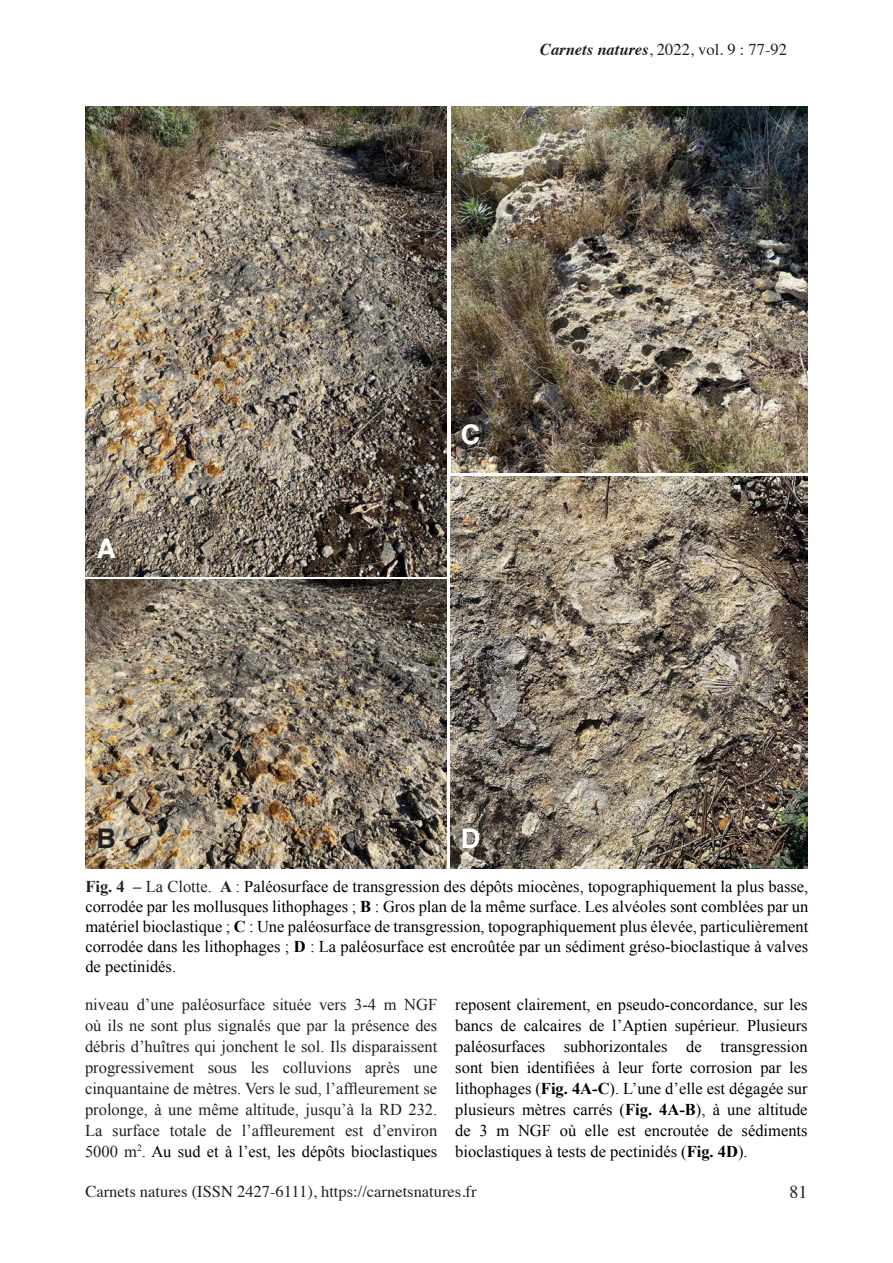
<style>
.page{position:relative;width:893px;height:1263px;background:#fff}
.page>*{position:absolute;margin:0;border:0;box-sizing:border-box;transform-origin:0 0}
.t1{font:700 27px "Helvetica";color:#fff}
.t2{font:700 27px "Helvetica";color:#231f20}
.t3{font:18px "Times";color:#231f20}
.t4{font:16.5px/21px "Times New Roman";color:#000;text-align:justify}
.t5{font:16.5px/21px "Times New Roman";color:#231f20;text-align:justify}
.t6{font:16.5px "Times";color:#231f20}
.s1{font-weight:700;font-style:italic}
.s2{font-weight:700;color:#231f20}
.s3{color:#231f20}
.s4{font-weight:700}
.s5{color:#000}
</style>
<div class="page">
<img style="left:451px;top:106px;width:357px;height:367px">
<img style="left:85px;top:579px;width:361px;height:289px">
<img style="left:451px;top:476px;width:356px;height:392px">
<img style="left:86px;top:106px;width:360px;height:470px">
<p class="t1" style="left:96px;top:527px;width:21px">A</p>
<p class="t2" style="left:96px;top:817px;width:21px">B</p>
<p class="t6" style="left:540px;top:34px;width:249px"><span class="s1">Carnets natures</span>, 2022, vol. 9 : 77-92</p>
<p class="t1" style="left:461px;top:413px;width:21px">C</p>
<p class="t1" style="left:461px;top:817px;width:21px">D</p>
<p class="t4" style="left:85px;top:877px;width:724px;line-height:19.8px"><span class="s2">Fig. 4 –</span> <span class="s3">La Clotte.</span> <span class="s2">A</span> <span class="s3">:</span> Paléosurface de transgression des dépôts miocènes, topographiquement la plus basse, corrodée par les mollusques lithophages ; <span class="s4">B</span> : Gros plan de la même surface. Les alvéoles sont comblées par un matériel bioclastique ; <span class="s4">C</span> : Une paléosurface de transgression, topographiquement plus élevée, particulièrement corrodée dans les lithophages ; <span class="s4">D</span> : La paléosurface est encroûtée par un sédiment gréso-bioclastique à valves de pectinidés.</p>
<p class="t5" style="left:85px;top:994px;width:354px">niveau d’une paléosurface située vers 3-4 m NGF où ils ne sont plus signalés que par la présence des débris d’huîtres qui jonchent le sol. Ils disparaissent progressivement sous les colluvions après une cinquantaine de mètres. Vers le sud, l’affleurement se prolonge, à une même altitude, jusqu’à la RD 232.<br>La surface totale de l’affleurement est d’environ 5000 m<sup>2</sup>. <span class="s5">Au sud et à l’est, les dépôts bioclastiques</span></p>
<p class="t4" style="left:455px;top:994px;width:354px">reposent clairement, en pseudo-concordance, sur les bancs de calcaires de l’Aptien supérieur. Plusieurs paléosurfaces subhorizontales de transgression sont bien identifiées à leur forte corrosion par les lithophages (<span class="s4">Fig. 4A‑C</span>). L’une d’elle est dégagée sur plusieurs mètres carrés (<span class="s4">Fig. 4A-B</span>), à une altitude de 3 m NGF où elle est encroutée de sédiments bioclastiques à tests de pectinidés (<span class="s4">Fig. 4D</span>).</p>
<p class="t6" style="left:85px;top:1176px;width:393px">Carnets natures (ISSN 2427-6111), https://carnetsnatures.fr</p>
<p class="t3" style="left:790px;top:1175px;width:19px">81</p>
</div>
